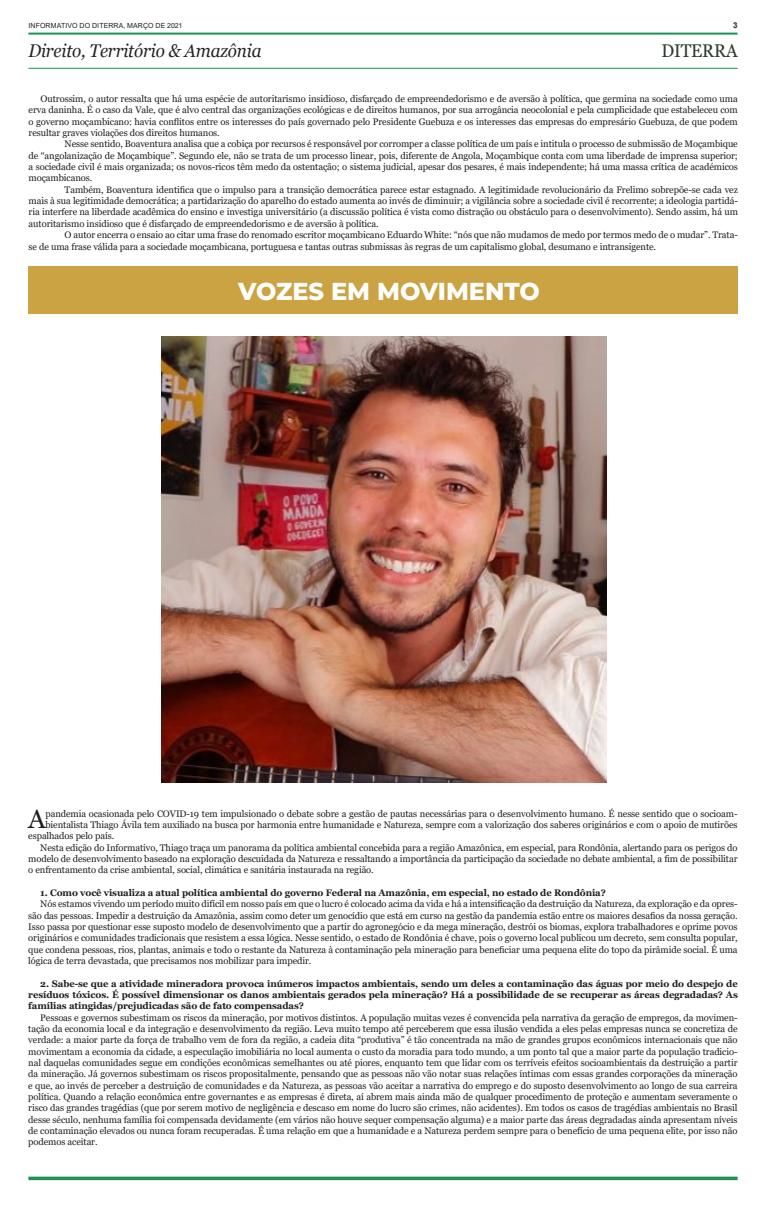
<style>
.page{position:relative;width:766px;height:1205px;background:#fff}
.page>*{position:absolute;margin:0;border:0;box-sizing:border-box;transform-origin:0 0}
._1st_Paragraph{font:26.2px "Georgia";color:#231f20}
.BT_____Main{font:800 24.5px "Montserrat";color:#fff}
.t1{font:italic 18.4px "Georgia";letter-spacing:-.01em;color:#262324;scale:.93 1}
._1st_Paragraph-2{font:18.4px "Georgia";letter-spacing:-.005em;color:#2a3b2b;scale:.93 1}
.Body_Text{font:9.5px/11.3px "Georgia";letter-spacing:-.01em;color:#231f20;text-align:justify}
.Body_Text-2{font:700 9.5px/11.3px "Georgia";letter-spacing:-.01em;color:#231f20;text-align:justify}
._1st_Paragraph-3{font:9.5px "Georgia";letter-spacing:-.01em;color:#231f20}
.t2{font:700 8px "Arial";color:#231f20}
.t3{font:7px "Arial";letter-spacing:.015em;color:#231f20}
</style>
<div class="page">
<hr style="left:28px;top:33px;width:709px;height:2px;background:#1b9453">
<hr style="left:28px;top:68px;width:709px;height:1px;background:#1b9453">
<svg style="left:28px;top:1176px;width:709px;height:4px;background:#3fa56e"></svg>
<div style="left:28px;top:266px;width:709px;height:48px;background:#cba343"></div>
<img style="left:161px;top:336px;width:445px;height:447px">
<p class="t3" style="left:28px;top:21px;width:155px">INFORMATIVO DO DITERRA, MARÇO DE 2021</p>
<p class="t2" style="left:733px;top:20px;width:6px">3</p>
<p class="t1" style="left:28px;top:39px;width:252px">Direito, Território &amp; Amazônia</p>
<p class="_1st_Paragraph-2" style="left:661px;top:39px;width:83px">DITERRA</p>
<p class="Body_Text" style="left:29px;top:93px;width:710px;text-indent:12px">Outrossim, o autor ressalta que há uma espécie de autoritarismo insidioso, disfarçado de empreendedorismo e de aversão à política, que germina na sociedade como uma erva daninha. É o caso da Vale, que é alvo central das organizações ecológicas e de direitos humanos, por sua arrogância neocolonial e pela cumplicidade que estabeleceu com o governo moçambicano: havia conflitos entre os interesses do país governado pelo Presidente Guebuza e os interesses das empresas do empresário Guebuza, de que podem resultar graves violações dos direitos humanos.</p>
<p class="Body_Text" style="left:29px;top:139px;width:710px;text-indent:36px">Nesse sentido, Boaventura analisa que a cobiça por recursos é responsável por corromper a classe política de um país e intitula o processo de submissão de Moçambique de “angolanização de Moçambique”. Segundo ele, não se trata de um processo linear, pois, diferente de Angola, Moçambique conta com uma liberdade de imprensa superior; a sociedade civil é mais organizada; os novos-ricos têm medo da ostentação; o sistema judicial, apesar dos pesares, é mais independente; há uma massa crítica de académicos moçambicanos.</p>
<p class="Body_Text" style="left:29px;top:184px;width:710px;text-indent:36px">Também, Boaventura identifica que o impulso para a transição democrática parece estar estagnado. A legitimidade revolucionário da Frelimo sobrepõe-se cada vez mais à sua legitimidade democrática; a partidarização do aparelho do estado aumenta ao invés de diminuir; a vigilância sobre a sociedade civil é recorrente; a ideologia partidá&shy;ria interfere na liberdade acadêmica do ensino e investiga universitário (a discussão política é vista como distração ou obstáculo para o desenvolvimento). Sendo assim, há um autoritarismo insidioso que é disfarçado de empreendedorismo e de aversão à política.</p>
<p class="Body_Text" style="left:29px;top:229px;width:710px;text-indent:36px">O autor encerra o ensaio ao citar uma frase do renomado escritor moçambicano Eduardo White: “nós que não mudamos de medo por termos medo de o mudar”. Trata&shy;se de uma frase válida para a sociedade moçambicana, portuguesa e tantas outras submissas às regras de um capitalismo global, desumano e intransigente.</p>
<p class="BT_____Main" style="left:238px;top:273px;width:303px">VOZES EM MOVIMENTO</p>
<p class="_1st_Paragraph" style="left:28px;top:803px;width:19px">A</p>
<p class="_1st_Paragraph-3" style="left:45px;top:807px;width:693px">pandemia ocasionada pelo COVID-19 tem impulsionado o debate sobre a gestão de pautas necessárias para o desenvolvimento humano. É nesse sentido que o socioam-</p>
<p class="_1st_Paragraph-3" style="left:45px;top:819px;width:693px">bientalista Thiago Ávila tem auxiliado na busca por harmonia entre humanidade e Natureza, sempre com a valorização dos saberes originários e com o apoio de mutirões</p>
<p class="_1st_Paragraph-3" style="left:28px;top:830px;width:87px">espalhados pelo país.</p>
<p class="Body_Text" style="left:28px;top:842px;width:710px;text-indent:12px">Nesta edição do Informativo, Thiago traça um panorama da política ambiental concebida para a região Amazônica, em especial, para Rondônia, alertando para os perigos do modelo de desenvolvimento baseado na exploração descuidada da Natureza e ressaltando a importância da participação da sociedade no debate ambiental, a fim de possibilitar o enfrentamento da crise ambiental, social, climática e sanitária instaurada na região.</p>
<p class="Body_Text-2" style="left:40px;top:887px;width:567px">1. Como você visualiza a atual política ambiental do governo Federal na Amazônia, em especial, no estado de Rondônia?</p>
<p class="Body_Text" style="left:28px;top:898px;width:710px;text-indent:12px">Nós estamos vivendo um período muito difícil em nosso país em que o lucro é colocado acima da vida e há a intensificação da destruição da Natureza, da exploração e da opres&shy;são das pessoas. Impedir a destruição da Amazônia, assim como deter um genocídio que está em curso na gestão da pandemia estão entre os maiores desafios da nossa geração.<br>Isso passa por questionar esse suposto modelo de desenvolvimento que a partir do agronegócio e da mega mineração, destrói os biomas, explora trabalhadores e oprime povos originários e comunidades tradicionais que resistem a essa lógica. Nesse sentido, o estado de Rondônia é chave, pois o governo local publicou um decreto, sem consulta popular, que condena pessoas, rios, plantas, animais e todo o restante da Natureza à contaminação pela mineração para beneficiar uma pequena elite do topo da pirâmide social. É uma lógica de terra devastada, que precisamos nos mobilizar para impedir.</p>
<p class="Body_Text-2" style="left:28px;top:978px;width:710px;text-indent:12px">2. Sabe-se que a atividade mineradora provoca inúmeros impactos ambientais, sendo um deles a contaminação das águas por meio do despejo de resíduos tóxicos. É possível dimensionar os danos ambientais gerados pela mineração? Há a possibilidade de se recuperar as áreas degradadas? As famílias atingidas/prejudicadas são de fato compensadas?</p>
<p class="Body_Text" style="left:28px;top:1012px;width:710px;text-indent:12px">Pessoas e governos subestimam os riscos da mineração, por motivos distintos. A população muitas vezes é convencida pela narrativa da geração de empregos, da movimen&shy;tação da economia local e da integração e desenvolvimento da região. Leva muito tempo até perceberem que essa ilusão vendida a eles pelas empresas nunca se concretiza de verdade: a maior parte da força de trabalho vem de fora da região, a cadeia dita “produtiva” é tão concentrada na mão de grandes grupos econômicos internacionais que não movimentam a economia da cidade, a especulação imobiliária no local aumenta o custo da moradia para todo mundo, a um ponto tal que a maior parte da população tradicio&shy;nal daquelas comunidades segue em condições econômicas semelhantes ou até piores, enquanto tem que lidar com os terríveis efeitos socioambientais da destruição a partir da mineração. Já governos subestimam os riscos propositalmente, pensando que as pessoas não vão notar suas relações íntimas com essas grandes corporações da mineração e que, ao invés de perceber a destruição de comunidades e da Natureza, as pessoas vão aceitar a narrativa do emprego e do suposto desenvolvimento ao longo de sua carreira política. Quando a relação econômica entre governantes e as empresas é direta, aí abrem mais ainda mão de qualquer procedimento de proteção e aumentam severamente o risco das grandes tragédias (que por serem motivo de negligência e descaso em nome do lucro são crimes, não acidentes). Em todos os casos de tragédias ambientais no Brasil desse século, nenhuma família foi compensada devidamente (em vários não houve sequer compensação alguma) e a maior parte das áreas degradadas ainda apresentam níveis de contaminação elevados ou nunca foram recuperadas. É uma relação em que a humanidade e a Natureza perdem sempre para o benefício de uma pequena elite, por isso não podemos aceitar.</p>
</div>
